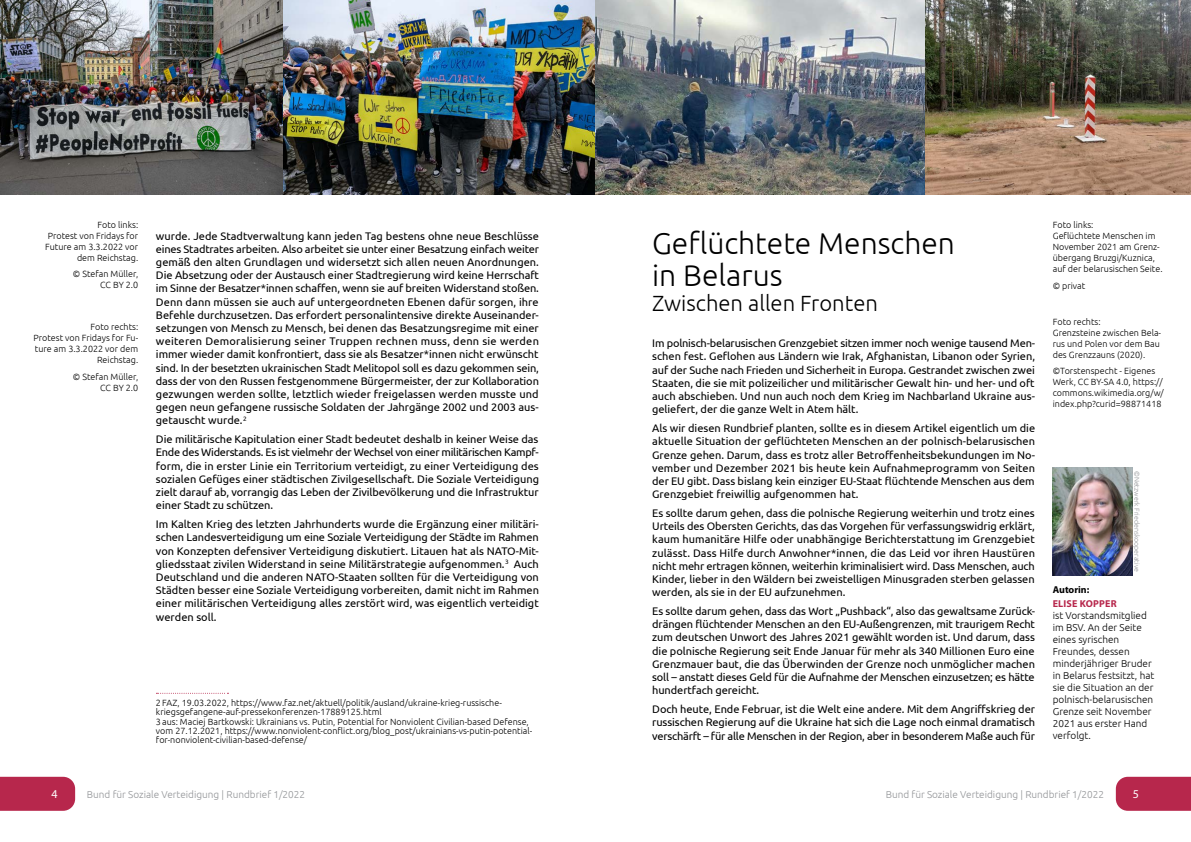
<style>
.page{position:relative;width:1191px;height:842px;background:#fff}
.page>*{position:absolute;margin:0;border:0;box-sizing:border-box;transform-origin:0 0}
.t1{font:300 30px/32px "Ubuntu";color:#000}
.t2{font:300 22px "Ubuntu";color:#000}
.t3{font:12px "Myriad Pro";color:#fff}
.t4{font:11px/13.2px "Ubuntu";letter-spacing:-.005em;color:#000;text-align:justify}
.t5{font:300 10px/12px "Ubuntu";color:#000}
.t6{font:300 10px "Ubuntu";color:#939598}
.t7{font:700 10px "Myriad Pro";letter-spacing:.02em;color:#b7274c}
.t8{font:700 10px "Myriad Pro";color:#000}
.t9{font:300 9px/11px "Ubuntu";color:#000}
.t10{font:300 7px "Ubuntu";color:#939598}
</style>
<div class="page">
<div style="left:0;top:777px;width:75px;height:34px;background:#b7274c"></div>
<div style="left:1115px;top:777px;width:76px;height:34px;background:#b7274c"></div>
<svg style="left:156px;top:693px;width:72px;height:1px"></svg>
<img style="left:284px;top:0;width:640px;height:194px">
<img style="left:0;top:0;width:282px;height:194px">
<img style="left:926px;top:0;width:265px;height:194px">
<img style="left:1052px;top:467px;width:80px;height:108px">
<p class="t9" style="left:45px;top:219px;width:94px;text-align:right">Foto links:<br>Protest von Fridays for<br>Future am 3.3.2022 vor dem Reichstag.</p>
<p class="t9" style="left:73px;top:268px;width:67px;text-align:right">© Stefan Müller,<br>CC BY 2.0</p>
<p class="t9" style="left:33px;top:321px;width:106px;text-align:right">Foto rechts:<br>Protest von Fridays for Fu&shy;ture am 3.3.2022 vor dem<br>Reichstag.</p>
<p class="t9" style="left:73px;top:371px;width:67px;text-align:right">© Stefan Müller,<br>CC BY 2.0</p>
<p class="t4" style="left:156px;top:229px;width:384px">wurde. Jede Stadtverwaltung kann jeden Tag bestens ohne neue Beschlüsse eines Stadtrates arbeiten. Also arbeitet sie unter einer Besatzung einfach weiter gemäß den alten Grundlagen und widersetzt sich allen neuen Anordnungen.<br>Die Absetzung oder der Austausch einer Stadtregierung wird keine Herrschaft im Sinne der Besatzer*innen schaffen, wenn sie auf breiten Widerstand stoßen.<br>Denn dann müssen sie auch auf untergeordneten Ebenen dafür sorgen, ihre Befehle durchzusetzen. Das erfordert personalintensive direkte Auseinander&shy;setzungen von Mensch zu Mensch, bei denen das Besatzungsregime mit einer weiteren Demoralisierung seiner Truppen rechnen muss, denn sie werden immer wieder damit konfrontiert, dass sie als Besatzer*innen nicht erwünscht sind. In der besetzten ukrainischen Stadt Melitopol soll es dazu gekommen sein, dass der von den Russen festgenommene Bürgermeister, der zur Kollaboration gezwungen werden sollte, letztlich wieder freigelassen werden musste und gegen neun gefangene russische Soldaten der Jahrgänge 2002 und 2003 aus&shy;getauscht wurde.<sup>2</sup></p>
<p class="t4" style="left:156px;top:432px;width:384px">Die militärische Kapitulation einer Stadt bedeutet deshalb in keiner Weise das Ende des Widerstands. Es ist vielmehr der Wechsel von einer militärischen Kampf&shy;form, die in erster Linie ein Territorium verteidigt, zu einer Verteidigung des sozialen Gefüges einer städtischen Zivilgesellschaft. Die Soziale Verteidigung zielt darauf ab, vorrangig das Leben der Zivilbevölkerung und die Infrastruktur einer Stadt zu schützen.</p>
<p class="t4" style="left:156px;top:517px;width:384px">Im Kalten Krieg des letzten Jahrhunderts wurde die Ergänzung einer militäri&shy;schen Landesverteidigung um eine Soziale Verteidigung der Städte im Rahmen von Konzepten defensiver Verteidigung diskutiert. Litauen hat als NATO-Mit&shy;gliedsstaat zivilen Widerstand in seine Militärstrategie aufgenommen.<sup>3</sup> Auch Deutschland und die anderen NATO-Staaten sollten für die Verteidigung von Städten besser eine Soziale Verteidigung vorbereiten, damit nicht im Rahmen einer militärischen Verteidigung alles zerstört wird, was eigentlich verteidigt werden soll.</p>
<p class="t9" style="left:156px;top:698px;width:378px;line-height:9.2px">2FAZ, 19.03.2022, https://www.faz.net/aktuell/politik/ausland/ukraine-krieg-russische&shy;kriegsgefangene-auf-pressekonferenzen-17889125.html<br>3aus: Maciej Bartkowski: Ukrainians vs. Putin, Potential for Nonviolent Civilian-based Defense, vom 27.12.2021, https://www.nonviolent-conflict.org/blog_post/ukrainians-vs-putin-potential&shy;for-nonviolent-civilian-based-defense/</p>
<h1 class="t1" style="left:652px;top:227px;width:304px">Geflüchtete Menschen in Belarus</h1>
<h2 class="t2" style="left:652px;top:290px;width:227px">Zwischen allen Fronten</h2>
<p class="t4" style="left:652px;top:336px;width:384px">Im polnisch-belarusischen Grenzgebiet sitzen immer noch wenige tausend Men&shy;schen fest. Geflohen aus Ländern wie Irak, Afghanistan, Libanon oder Syrien, auf der Suche nach Frieden und Sicherheit in Europa. Gestrandet zwischen zwei Staaten, die sie mit polizeilicher und militärischer Gewalt hin- und her- und oft auch abschieben. Und nun auch noch dem Krieg im Nachbarland Ukraine aus&shy;geliefert, der die ganze Welt in Atem hält.</p>
<p class="t4" style="left:652px;top:421px;width:384px">Als wir diesen Rundbrief planten, sollte es in diesem Artikel eigentlich um die aktuelle Situation der geflüchteten Menschen an der polnisch-belarusischen Grenze gehen. Darum, dass es trotz aller Betroffenheitsbekundungen im No&shy;vember und Dezember 2021 bis heute kein Aufnahmeprogramm von Seiten der EU gibt. Dass bislang kein einziger EU-Staat flüchtende Menschen aus dem Grenzgebiet freiwillig aufgenommen hat.</p>
<p class="t4" style="left:652px;top:506px;width:384px">Es sollte darum gehen, dass die polnische Regierung weiterhin und trotz eines Urteils des Obersten Gerichts, das das Vorgehen für verfassungswidrig erklärt, kaum humanitäre Hilfe oder unabhängige Berichterstattung im Grenzgebiet zulässt. Dass Hilfe durch Anwohner*innen, die das Leid vor ihren Haustüren nicht mehr ertragen können, weiterhin kriminalisiert wird. Dass Menschen, auch Kinder, lieber in den Wäldern bei zweistelligen Minusgraden sterben gelassen werden, als sie in der EU aufzunehmen.</p>
<p class="t4" style="left:652px;top:604px;width:384px">Es sollte darum gehen, dass das Wort „Pushback“, also das gewaltsame Zurück&shy;drängen flüchtender Menschen an den EU-Außengrenzen, mit traurigem Recht zum deutschen Unwort des Jahres 2021 gewählt worden ist. Und darum, dass die polnische Regierung seit Ende Januar für mehr als 340 Millionen Euro eine Grenzmauer baut, die das Überwinden der Grenze noch unmöglicher machen soll – anstatt dieses Geld für die Aufnahme der Menschen einzusetzen; es hätte hundertfach gereicht.</p>
<p class="t4" style="left:652px;top:702px;width:384px">Doch heute, Ende Februar, ist die Welt eine andere. Mit dem Angriffskrieg der russischen Regierung auf die Ukraine hat sich die Lage noch einmal dramatisch verschärft – für alle Menschen in der Region, aber in besonderem Maße auch für</p>
<p class="t9" style="left:1052px;top:219px;width:111px">Foto links:<br>Geflüchtete Menschen im<br>November 2021 am Grenz&shy;übergang Bruzgi/Kuznica, auf der belarusischen Seite.</p>
<p class="t9" style="left:1052px;top:280px;width:34px">© privat</p>
<p class="t9" style="left:1052px;top:316px;width:110px">Foto rechts:<br>Grenzsteine zwischen Bela&shy;rus und Polen vor dem Bau des Grenzzauns (2020).</p>
<p class="t9" style="left:1052px;top:365px;width:112px">©Torstenspecht - Eigenes<br>Werk, CC BY-SA 4.0, https:// commons.wikimedia.org/w/ index.php?curid=98871418</p>
<p class="t10" style="left:1141px;top:471px;width:103px;rotate:90deg">©Netzwerk Friedenskooperative</p>
<p class="t8" style="left:1052px;top:583px;width:38px">Autorin:</p>
<p class="t7" style="left:1052px;top:597px;width:65px">ELISE KOPPER</p>
<p class="t5" style="left:1052px;top:609px;width:103px">ist Vorstandsmitglied im BSV. An der Seite eines syrischen<br>Freundes, dessen minderjähriger Bruder in Belarus festsitzt, hat sie die Situation an der polnisch-belarusischen<br>Grenze seit November<br>2021 aus erster Hand verfolgt.</p>
<p class="t3" style="left:51px;top:787px;width:8px">4</p>
<p class="t6" style="left:87px;top:788px;width:220px">Bund für Soziale Verteidigung | Rundbrief 1/2022</p>
<p class="t6" style="left:885px;top:788px;width:220px">Bund für Soziale Verteidigung | Rundbrief 1/2022</p>
<p class="t3" style="left:1132px;top:787px;width:8px">5</p>
</div>
